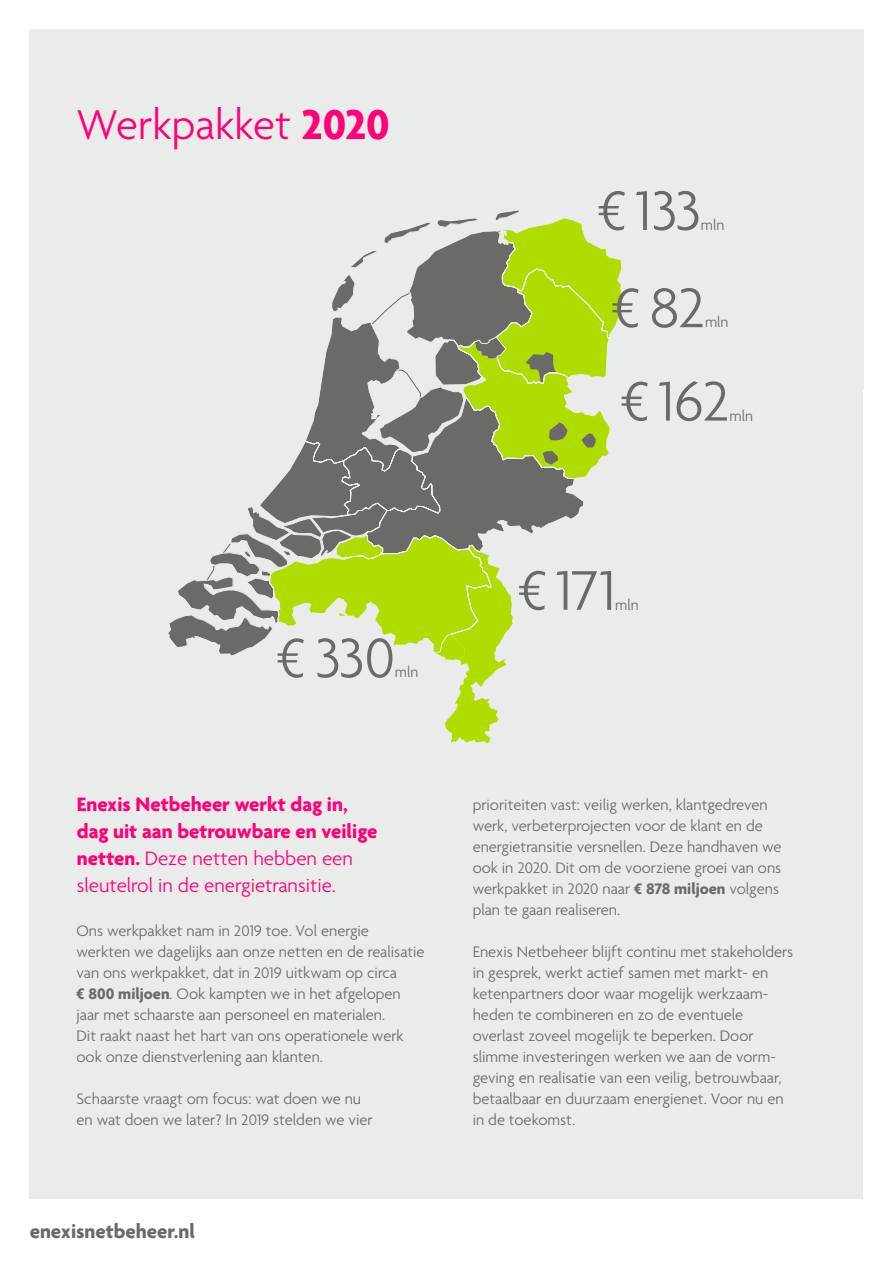
<style>
.page{position:relative;width:893px;height:1263px;background:#fff}
.page>*{position:absolute;margin:0;border:0;box-sizing:border-box;transform-origin:0 0}
.t1{font:300 60.45px "Agenda";color:#6a6a69}
.t2{font:300 45px "Agenda";color:#ff0076}
.t3{font:700 21px/27px "Agenda";color:#ff0076}
.t4{font:700 21px "Agenda";color:#6a6a69}
.t5{font:300 16.5px/21px "Agenda";color:#6a6a69}
.t6{font:300 16.05px "Agenda";color:#6a6a69}
.s1{font-weight:700}
.s2{font-weight:300}
</style>
<div class="page">
<div style="left:30px;top:30px;width:833px;height:1169px;background:#eaebeb"></div>
<svg style="left:168px;top:210px;width:455px;height:534px"></svg>
<h2 class="t2" style="left:77px;top:100px;width:315px">Werkpakket <span class="s1">2020</span></h2>
<h1 class="t1" style="left:598px;top:178px;width:105px">€ 133</h1>
<p class="t6" style="left:701px;top:216px;width:25px">mln</p>
<h1 class="t1" style="left:611px;top:275px;width:95px">€ 82</h1>
<p class="t6" style="left:705px;top:313px;width:25px">mln</p>
<h1 class="t1" style="left:620px;top:369px;width:110px">€ 162</h1>
<p class="t6" style="left:729px;top:407px;width:25px">mln</p>
<h1 class="t1" style="left:277px;top:625px;width:120px">€ 330</h1>
<p class="t6" style="left:395px;top:663px;width:25px">mln</p>
<p class="t3" style="left:77px;top:792px;width:302px">Enexis Netbeheer werkt dag in, dag uit aan betrouwbare en veilige netten. <span class="s2">Deze netten hebben een sleutelrol in de energietransitie.</span></p>
<p class="t5" style="left:77px;top:921px;width:350px">Ons werkpakket nam in 2019 toe. Vol energie werkten we dagelijks aan onze netten en de realisatie van ons werkpakket, dat in 2019 uitkwam op circa<br><span class="s1">€ 800 miljoen</span>. Ook kampten we in het afgelopen jaar met schaarste aan personeel en materialen.<br>Dit raakt naast het hart van ons operationele werk ook onze dienstverlening aan klanten.</p>
<p class="t5" style="left:77px;top:1089px;width:298px">Schaarste vraagt om focus: wat doen we nu en wat doen we later? In 2019 stelden we vier</p>
<p class="t4" style="left:30px;top:1219px;width:167px">enexisnetbeheer.nl</p>
<h1 class="t1" style="left:518px;top:558px;width:99px">€ 171</h1>
<p class="t6" style="left:615px;top:596px;width:25px">mln</p>
<p class="t5" style="left:473px;top:795px;width:310px">prioriteiten vast: veilig werken, klantgedreven werk, verbeterprojecten voor de klant en de energietransitie versnellen. Deze handhaven we ook in 2020. Dit om de voorziene groei van ons werkpakket in 2020 naar <span class="s1">€ 878 miljoen</span> volgens plan te gaan realiseren.</p>
<p class="t5" style="left:473px;top:942px;width:322px">Enexis Netbeheer blijft continu met stakeholders in gesprek, werkt actief samen met markt- en ketenpartners door waar mogelijk werkzaam&shy;heden te combineren en zo de eventuele overlast zoveel mogelijk te beperken. Door slimme investeringen werken we aan de vorm&shy;geving en realisatie van een veilig, betrouwbaar, betaalbaar en duurzaam energienet. Voor nu en in de toekomst.</p>
</div>
